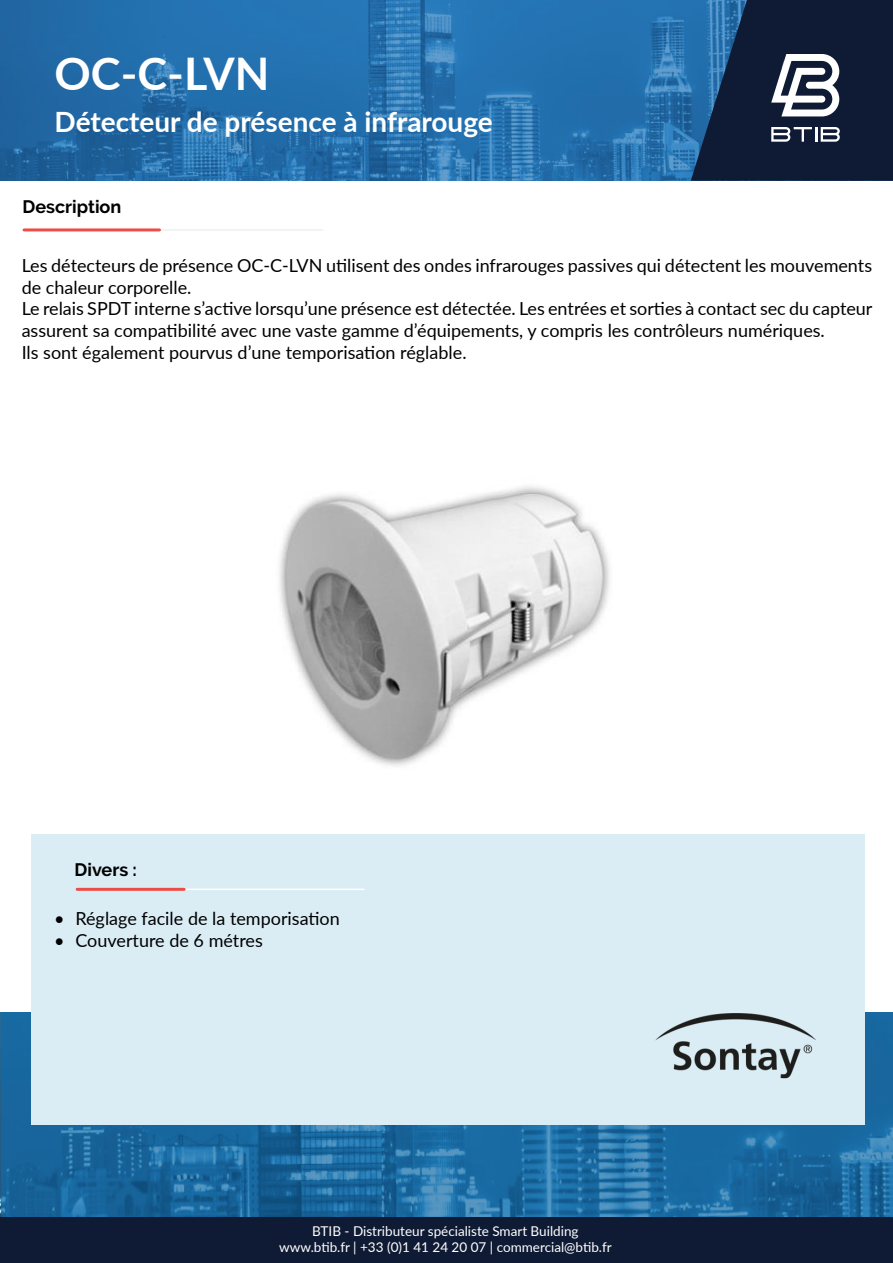
<style>
.page{position:relative;width:893px;height:1263px;background:#fff}
.page>*{position:absolute;margin:0;border:0;box-sizing:border-box;transform-origin:0 0}
.t1{font:700 45px "Lato";color:#fff}
.t2{font:700 28.05px "Lato";color:#fff}
.t3{font:18px/21.6px "Lato";color:#000}
.t4{font:18px "Lato";color:#000001}
.t5{font:700 18px "Raleway";color:#000001}
.t6{font:13.5px "Lato";color:#fff}
</style>
<div class="page">
<svg style="left:0;top:0;width:691px;height:181px;background:#2670ad"></svg>
<svg style="left:691px;top:0;width:202px;height:181px;background:#243753"></svg>
<svg style="left:1px;top:1012px;width:892px;height:205px;background:#1e6ba1"></svg>
<div style="left:32px;top:835px;width:833px;height:290px;background:#daedf5"></div>
<div style="left:0;top:1217px;width:893px;height:46px;background:#0f1b34"></div>
<hr style="left:86px;top:888px;width:278px;height:2px;background:#fff">
<hr style="left:77px;top:888px;width:107px;height:3px;background:#ed4d46">
<hr style="left:22px;top:229px;width:301px;height:2px;background:#eff0f0">
<hr style="left:24px;top:228px;width:135px;height:3px;background:#ed4d46">
<img style="left:599px;top:1012px;width:273px;height:115px">
<img style="left:279px;top:486px;width:331px;height:281px">
<p class="t1" style="left:55px;top:41px;width:216px">OC-C-LVN</p>
<p class="t2" style="left:55px;top:101px;width:440px">Détecteur de présence à infrarouge</p>
<p class="t5" style="left:23px;top:196px;width:100px">Description</p>
<p class="t3" style="left:22px;top:254px;width:852px">Les détecteurs de présence OC-C-LVN utilisent des ondes infrarouges passives qui détectent les mouvements de chaleur corporelle.</p>
<p class="t3" style="left:22px;top:297px;width:852px">Le relais SPDT interne s’active lorsqu’une présence est détectée. Les entrées et sorties à contact sec du capteur assurent sa compatibilité avec une vaste gamme d’équipements, y compris les contrôleurs numériques.</p>
<p class="t3" style="left:22px;top:341px;width:446px">Ils sont également pourvus d’une temporisation réglable.</p>
<p class="t5" style="left:75px;top:860px;width:64px">Divers :</p>
<p class="t4" style="left:54px;top:906px;width:287px">• Réglage facile de la temporisation</p>
<p class="t4" style="left:54px;top:927px;width:210px">• Couverture de 6 métres</p>
<p class="t6" style="left:312px;top:1221px;width:268px">BTIB - Distributeur spécialiste Smart Building</p>
<p class="t6" style="left:279px;top:1238px;width:334px">www.btib.fr | +33 (0)1 41 24 20 07 | commercial@btib.fr</p>
</div>
